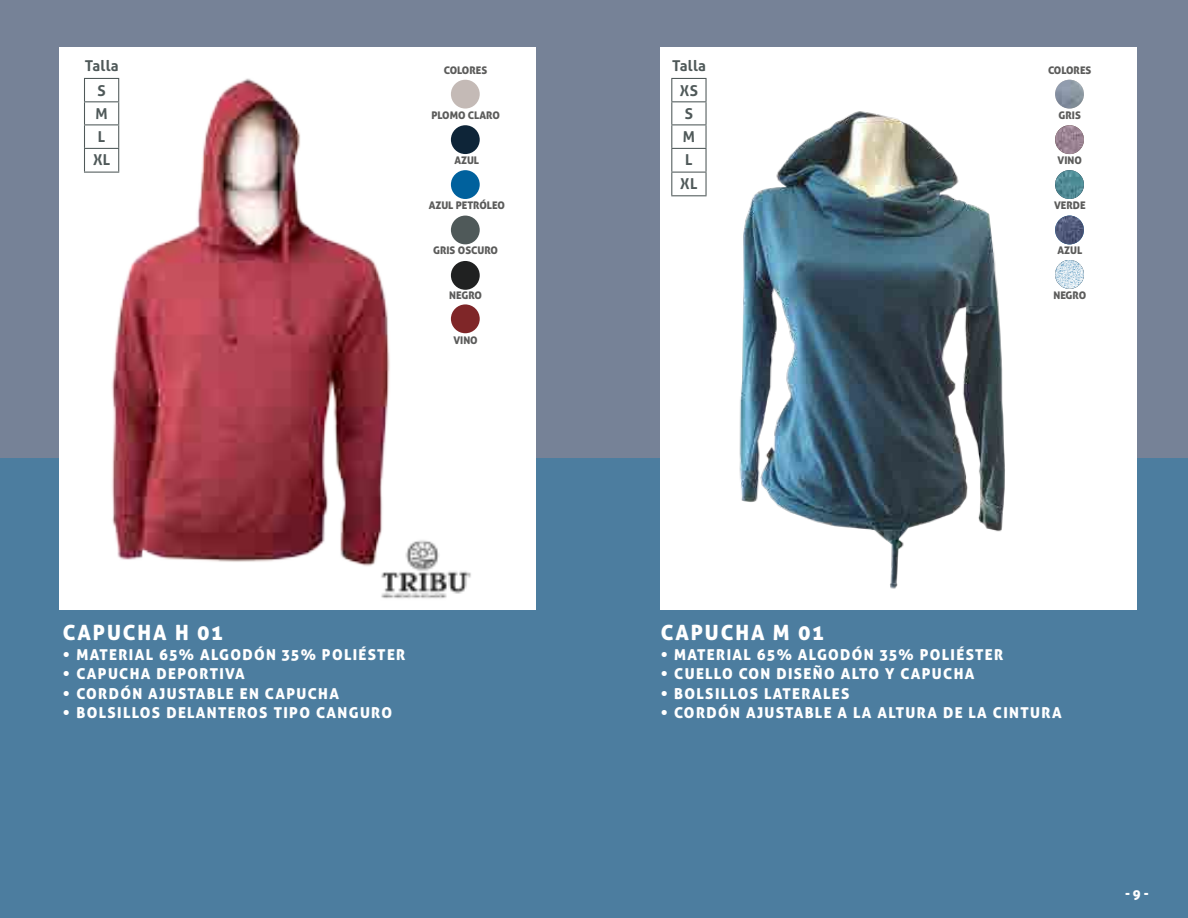
<style>
.page{position:relative;width:1188px;height:918px;background:#4c7d9f}
.page>*{position:absolute;margin:0;border:0;box-sizing:border-box;transform-origin:0 0}
.t1{font:21px "Aller Display";letter-spacing:.09em;color:#fff}
.t2{font:15px "Aller Display";letter-spacing:.09em;color:#fff}
.t3{font:700 15px/23.2px "Aller";letter-spacing:.02em;color:#4f5959;text-align:center}
.t4{font:13.5px "Aller Display";color:#fff}
.t5{font:10.5px "Aller Display";color:#5c5c5b}
</style>
<div class="page">
<div style="left:0;top:0;width:1188px;height:458px;background:#768297"></div>
<div style="left:60px;top:47px;width:476px;height:563px;background:#fff"></div>
<img style="left:84px;top:77px;width:396px;height:522px">
<div style="left:660px;top:47px;width:477px;height:563px;background:#fff"></div>
<img style="left:739px;top:111px;width:266px;height:478px">
<div style="left:451px;top:80px;width:29px;height:29px;background:#c4bab6;border-radius:50%"></div>
<img style="left:1055px;top:80px;width:29px;height:29px;border-radius:14px">
<div style="left:451px;top:125px;width:29px;height:29px;background:#0e2538;border-radius:50%"></div>
<img style="left:1055px;top:125px;width:29px;height:29px;border-radius:14px">
<div style="left:451px;top:170px;width:29px;height:29px;background:#00619d;border-radius:50%"></div>
<img style="left:1055px;top:170px;width:29px;height:29px;border-radius:14px">
<div style="left:451px;top:216px;width:29px;height:28px;background:#4f5959;border-radius:50%"></div>
<img style="left:1055px;top:216px;width:29px;height:28px;border-radius:14px">
<img style="left:1055px;top:260px;width:29px;height:29px;border-radius:14px">
<div style="left:451px;top:261px;width:29px;height:29px;background:#202121;border-radius:50%"></div>
<div style="left:451px;top:304px;width:29px;height:29px;background:#7f2628;border-radius:50%"></div>
<hr style="left:84px;top:78px;width:35px;height:1px;background:#4f5959">
<hr style="left:84px;top:101px;width:35px;height:1px;background:#4f5959">
<hr style="left:84px;top:124px;width:35px;height:1px;background:#4f5959">
<hr style="left:84px;top:148px;width:35px;height:1px;background:#4f5959">
<svg style="left:84px;top:79px;width:1px;height:93px"></svg>
<svg style="left:118px;top:79px;width:1px;height:93px"></svg>
<hr style="left:84px;top:172px;width:35px;height:1px;background:#4f5959">
<hr style="left:671px;top:78px;width:36px;height:1px;background:#4f5959">
<hr style="left:671px;top:101px;width:36px;height:1px;background:#4f5959">
<hr style="left:671px;top:124px;width:36px;height:1px;background:#4f5959">
<hr style="left:671px;top:148px;width:36px;height:1px;background:#4f5959">
<hr style="left:705px;top:79px;width:2px;height:22px;background:#4f5959">
<hr style="left:705px;top:102px;width:2px;height:22px;background:#4f5959">
<hr style="left:705px;top:125px;width:2px;height:23px;background:#4f5959">
<hr style="left:705px;top:149px;width:2px;height:23px;background:#4f5959">
<hr style="left:671px;top:172px;width:36px;height:1px;background:#4f5959">
<svg style="left:671px;top:79px;width:1px;height:116px"></svg>
<hr style="left:705px;top:173px;width:2px;height:22px;background:#4f5959">
<hr style="left:671px;top:195px;width:36px;height:1px;background:#4f5959">
<p class="t3" style="left:85px;top:54px;width:36px">Talla</p>
<p class="t3" style="left:672px;top:53px;width:36px;line-height:24.9px">Talla<br>XS</p>
<p class="t3" style="left:680px;top:102px;width:19px">S<br>M<br>L<br>XL</p>
<p class="t5" style="left:444px;top:64px;width:45px">COLORES</p>
<p class="t5" style="left:431px;top:109px;width:70px">PLOMO CLARO</p>
<p class="t5" style="left:454px;top:154px;width:26px">AZUL</p>
<p class="t5" style="left:429px;top:199px;width:78px">AZUL PETRÓLEO</p>
<p class="t5" style="left:433px;top:244px;width:66px">GRIS OSCURO</p>
<p class="t5" style="left:449px;top:289px;width:34px">NEGRO</p>
<p class="t5" style="left:453px;top:334px;width:26px">VINO</p>
<p class="t3" style="left:93px;top:78px;width:19px">S<br>M<br>L<br>XL</p>
<p class="t5" style="left:1048px;top:64px;width:45px">COLORES</p>
<p class="t5" style="left:1059px;top:109px;width:24px">GRIS</p>
<p class="t5" style="left:1058px;top:154px;width:26px">VINO</p>
<p class="t5" style="left:1054px;top:199px;width:33px">VERDE</p>
<p class="t5" style="left:1057px;top:244px;width:26px">AZUL</p>
<p class="t5" style="left:1053px;top:289px;width:34px">NEGRO</p>
<h1 class="t1" style="left:63px;top:620px;width:161px">CAPUCHA H 01</h1>
<p class="t2" style="left:63px;top:645px;width:344px">• MATERIAL 65% ALGODÓN 35% POLIÉSTER</p>
<p class="t2" style="left:63px;top:664px;width:183px">• CAPUCHA DEPORTIVA</p>
<p class="t2" style="left:63px;top:684px;width:278px">• CORDÓN AJUSTABLE EN CAPUCHA</p>
<p class="t2" style="left:63px;top:703px;width:331px">• BOLSILLOS DELANTEROS TIPO CANGURO</p>
<h1 class="t1" style="left:661px;top:620px;width:165px">CAPUCHA M 01</h1>
<p class="t2" style="left:661px;top:645px;width:344px">• MATERIAL 65% ALGODÓN 35% POLIÉSTER</p>
<p class="t2" style="left:661px;top:664px;width:315px">• CUELLO CON DISEÑO ALTO Y CAPUCHA</p>
<p class="t2" style="left:661px;top:684px;width:190px">• BOLSILLOS LATERALES</p>
<p class="t2" style="left:661px;top:703px;width:402px">• CORDÓN AJUSTABLE A LA ALTURA DE LA CINTURA</p>
<p class="t4" style="left:1125px;top:886px;width:25px">- 9 -</p>
</div>
